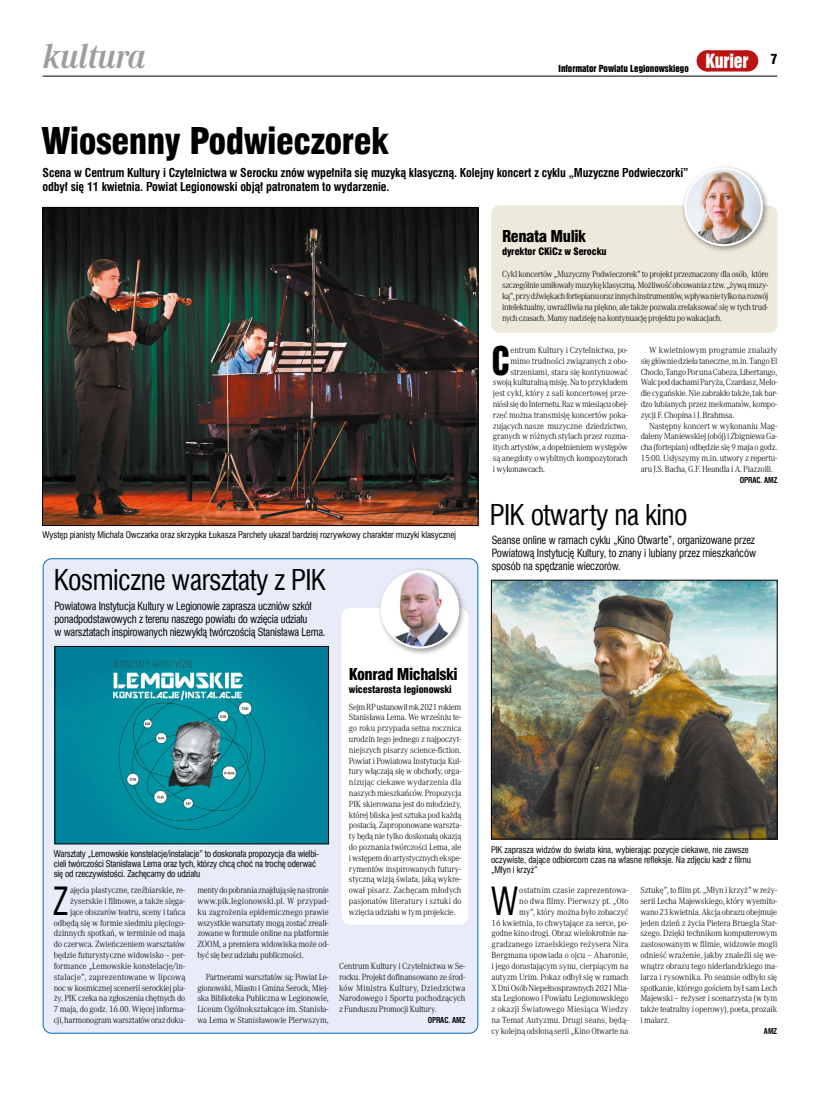
<style>
.page{position:relative;width:820px;height:1106px;background:#fff}
.page>*{position:absolute;margin:0;border:0;box-sizing:border-box;transform-origin:0 0}
.t1{font:37.9px "Swis 721 Cn EU";color:#000;scale:.9 1}
.t2{font:36.2px "Swis 921 EU";color:#000;scale:.9 1}
.t3{font:36px "Swis 721 Blk Cn EU";letter-spacing:-.015em;color:#000}
.t4{font:italic 700 36px "Corporate A";letter-spacing:-.02em;color:#9d9d9c;scale:.9 1}
.t5{font:28px "Swis 721 Cn EU";letter-spacing:-.02em;color:#000}
.t6{font:16px "Swis 721 Blk Cn EU";letter-spacing:-.03em;color:#000}
.t7{font:13px "Swis 921 EU";color:#000}
.t8{font:700 12px/14px "Swis 721 Cn EU";letter-spacing:-.01em;color:#000}
.t9{font:11px/13px "Swis 721 Cn EU";letter-spacing:-.02em;color:#000;text-align:justify;scale:.96 1}
.t10{font:10px "Swis 721 Blk Cn EU";letter-spacing:-.01em;color:#000}
.t11{font:300 9.2px/10.8px "Corporate A";letter-spacing:-.015em;color:#000;text-align:justify;scale:.96 1}
.t12{font:300 9.2px "Corporate A";letter-spacing:-.035em;color:#000;scale:.96 1}
.t13{font:9px/10px "Swis 721 Cn EU";letter-spacing:-.01em;color:#000}
.t14{font:9px "Swis 921 EU";color:#000}
.t15{font:700 8px "Swis 721 Cn EU";letter-spacing:-.01em;color:#000;scale:.94 1}
</style>
<div class="page">
<hr style="left:43px;top:76px;width:734px;height:1px;background:#000">
<div style="left:698px;top:50px;width:56px;height:21px;background:#bc1413;border-radius:11px"></div>
<div style="left:696px;top:50px;width:21px;height:21px;background:#bc1413;border-radius:50%"></div>
<div style="left:736px;top:50px;width:22px;height:21px;background:#bc1413;border-radius:50%"></div>
<div style="left:43px;top:558px;width:434px;height:475px;background:#e8ecf8;border-radius:9px"></div>
<img style="left:57px;top:648px;width:269px;height:194px">
<img style="left:44px;top:209px;width:432px;height:315px">
<div style="left:42px;top:207px;width:436px;height:319px;border:1px solid #000"></div>
<img style="left:493px;top:582px;width:282px;height:255px">
<div style="left:491px;top:580px;width:286px;height:259px;border:1px solid #000"></div>
<div style="left:491px;top:205px;width:286px;height:128px;background:#ede9dd;border-radius:9px"></div>
<div style="left:680px;top:164px;width:89px;height:89px;background:#000;opacity:.4"></div>
<img style="left:685px;top:169px;width:76px;height:76px;border-radius:38px">
<div style="left:684px;top:168px;width:78px;height:78px;border:2px solid #fff;border-radius:50%"></div>
<div style="left:341px;top:608px;width:127px;height:316px;background:#fff;border-radius:9px"></div>
<div style="left:377px;top:566px;width:89px;height:90px;background:#000;opacity:.4"></div>
<img style="left:383px;top:572px;width:73px;height:75px">
<div style="left:380px;top:570px;width:79px;height:78px;border:2px solid #fff;border-radius:50%"></div>
<h3 class="t4" style="left:43px;top:35px;width:116px">kultura</h3>
<p class="t14" style="left:558px;top:62px;width:191px">Informator Powiatu Legionowskiego <sup>Kurier</sup></p>
<h3 class="t3" style="left:41px;top:119px;width:349px">Wiosenny Podwieczorek</h3>
<h3 class="t8" style="left:43px;top:166px;width:647px">Scena w Centrum Kultury i Czytelnictwa w Serocku znów wypełniła się muzyką klasyczną. Kolejny koncert z cyklu „Muzyczne Podwieczorki” odbył się 11 kwietnia. Powiat Legionowski objął patronatem to wydarzenie.</h3>
<h3 class="t7" style="left:770px;top:50px;width:8px">7</h3>
<h3 class="t6" style="left:502px;top:226px;width:85px">Renata Mulik</h3>
<p class="t10" style="left:502px;top:245px;width:106px">dyrektor CKiCz w Serocku</p>
<p class="t11" style="left:502px;top:269px;width:279px">Cykl koncertów „Muzyczny Podwieczorek” to projekt przeznaczony dla osób, które szczególnie umiłowały muzykę klasyczną. Możliwość obcowania z tzw. „żywą muzy&shy;ką”, przy dźwiękach fortepianu oraz innych instrumentów, wpływa nie tylko na rozwój intelektualny, uwrażliwia na piękno, ale także pozwala zrelaksować się w tych trud&shy;nych czasach. Mamy nadzieję na kontynuację projektu po wakacjach.</p>
<p class="t13" style="left:43px;top:529px;width:415px">Występ pianisty Michała Owczarka oraz skrzypka Łukasza Parchety ukazał bardziej rozrywkowy charakter muzyki klasycznej</p>
<h3 class="t5" style="left:54px;top:561px;width:273px">Kosmiczne warsztaty z PIK</h3>
<p class="t9" style="left:54px;top:599px;width:284px;text-align:left">Powiatowa Instytucja Kultury w Legionowie zaprasza uczniów szkół ponadpodstawowych z terenu naszego powiatu do wzięcia udziału<br>w warsztatach inspirowanych niezwykłą twórczością Stanisława Lema.</p>
<p class="t13" style="left:54px;top:848px;width:267px">Warsztaty „Lemowskie konstelacje/instalacje” to doskonała propozycja dla wielbi&shy;cieli twórczości Stanisława Lema oraz tych, którzy chcą choć na trochę oderwać się od rzeczywistości. Zachęcamy do udziału</p>
<h1 class="t1" style="left:53px;top:876px;width:18px">Z</h1>
<p class="t11" style="left:54px;top:885px;width:138px;text-align:right">ajęcia plastyczne, rzeźbiarskie, re&shy;żyserskie i filmowe, a także sięga-<br>jące obszarów teatru, sceny i tańca odbędą się w formie siedmiu pięciogo&shy;dzinnych spotkań, w terminie od maja do czerwca. Zwieńczeniem warsztatów będzie futurystyczne widowisko – per&shy;formance „Lemowskie konstelacje/in&shy;stalacje”, zaprezentowane w lipcową noc w kosmicznej scenerii serockiej pla&shy;ży. PIK czeka na zgłoszenia chętnych do 7 maja, do godz. 16.00. Więcej informa&shy;cji, harmonogram warsztatów oraz doku-</p>
<p class="t11" style="left:197px;top:885px;width:138px">menty do pobrania znajdują się na stronie www.pik.legionowski.pl. W przypad&shy;ku zagrożenia epidemicznego prawie wszystkie warsztaty mogą zostać zreali&shy;zowane w formule online na platformie ZOOM, a premiera widowiska może od&shy;być się bez udziału publiczności.</p>
<p class="t11" style="left:197px;top:971px;width:138px;text-indent:9px">Partnerami warsztatów są: Powiat Le&shy;gionowski, Miasto i Gmina Serock, Miej&shy;ska Biblioteka Publiczna w Legionowie, Liceum Ogólnokształcące im. Stanisła&shy;wa Lema w Stanisławowie Pierwszym,</p>
<h3 class="t6" style="left:349px;top:664px;width:110px">Konrad Michalski</h3>
<p class="t10" style="left:349px;top:683px;width:104px">wicestarosta legionowski</p>
<p class="t11" style="left:349px;top:701px;width:119px">Sejm RP ustanowił rok 2021 rokiem Stanisława Lema. We wrześniu te&shy;go roku przypada setna rocznica urodzin tego jednego z najpoczyt&shy;niejszych pisarzy science-fiction.<br>Powiat i Powiatowa Instytucja Kul&shy;tury włączają się w obchody, orga&shy;nizując ciekawe wydarzenia dla naszych mieszkańców. Propozycja PIK skierowana jest do młodzieży, której bliska jest sztuka pod każdą postacią. Zaproponowane warszta&shy;ty będą nie tylko doskonałą okazją do poznania twórczości Lema, ale i wstępem do artystycznych ekspe&shy;rymentów inspirowanych futury&shy;styczną wizją świata, jaką wykre&shy;ował pisarz. Zachęcam młodych pasjonatów literatury i sztuki do wzięcia udziału w tym projekcie.</p>
<p class="t11" style="left:339px;top:960px;width:133px">Centrum Kultury i Czytelnictwa w Se&shy;rocku. Projekt dofinansowano ze środ&shy;ków Ministra Kultury, Dziedzictwa Narodowego i Sportu pochodzących z Funduszu Promocji Kultury.</p>
<p class="t15" style="left:427px;top:1015px;width:42px">OPRAC. AMZ</p>
<h2 class="t2" style="left:491px;top:337px;width:21px">C</h2>
<p class="t11" style="left:510px;top:345px;width:124px">entrum Kultury i Czytelnictwa, po-</p>
<p class="t11" style="left:510px;top:355px;width:124px">mimo trudności związanych z obo-</p>
<p class="t11" style="left:510px;top:366px;width:124px">strzeniami, stara się kontynuować</p>
<p class="t11" style="left:492px;top:377px;width:142px">swoją kulturalną misję. Na to przykładem</p>
<p class="t11" style="left:492px;top:388px;width:142px">jest cykl, który z sali koncertowej prze-</p>
<p class="t12" style="left:492px;top:399px;width:142px">niósł się do Internetu. Raz w miesiącu obej-</p>
<p class="t11" style="left:492px;top:409px;width:142px">rzeć można transmisję koncertów poka-</p>
<p class="t11" style="left:492px;top:420px;width:142px">zujących nasze muzyczne dziedzictwo,</p>
<p class="t11" style="left:492px;top:431px;width:142px">granych w różnych stylach przez rozma-</p>
<p class="t11" style="left:492px;top:442px;width:142px">itych artystów, a dopełnieniem występów</p>
<p class="t11" style="left:492px;top:453px;width:142px">są anegdoty o wybitnych kompozytorach</p>
<p class="t11" style="left:492px;top:463px;width:56px">i wykonawcach.</p>
<p class="t11" style="left:640px;top:345px;width:144px;text-indent:9px">W kwietniowym programie znalazły się głównie dzieła taneczne, m.in. Tango El Choclo, Tango Por una Cabeza, Libertango, Walc pod dachami Paryża, Czardasz, Melo&shy;die cygańskie. Nie zabrakło także, tak bar&shy;dzo lubianych przez melomanów, kompo&shy;zycji F. Chopina i J. Brahmsa.</p>
<p class="t11" style="left:640px;top:420px;width:144px;text-indent:9px">Następny koncert w wykonaniu Mag&shy;daleny Maniewskiej (obój) i Zbigniewa Ga&shy;cha (fortepian) odbędzie się 9 maja o godz.<br>15:00. Usłyszymy m.in. utwory z repertu&shy;aru J.S. Bacha, G.F. Heandla i A. Piazzolli.</p>
<p class="t15" style="left:739px;top:475px;width:42px">OPRAC. AMZ</p>
<h3 class="t5" style="left:489px;top:496px;width:199px">PIK otwarty na kino</h3>
<p class="t9" style="left:491px;top:534px;width:277px">Seanse online w ramach cyklu „Kino Otwarte”, organizowane przez Powiatową Instytucję Kultury, to znany i lubiany przez mieszkańców sposób na spędzanie wieczorów.</p>
<p class="t13" style="left:491px;top:844px;width:261px">PIK zaprasza widzów do świata kina, wybierając pozycje ciekawe, nie zawsze oczywiste, dające odbiorcom czas na własne refleksje. Na zdjęciu kadr z filmu „Młyn i krzyż”</p>
<h1 class="t1" style="left:491px;top:876px;width:31px">W</h1>
<p class="t11" style="left:491px;top:885px;width:144px;text-align:right">ostatnim czasie zaprezentowa-<br>no dwa filmy. Pierwszy pt. „Oto<br>my”, który można było zobaczyć<br>16 kwietnia, to chwytające za serce, po&shy;godne kino drogi. Obraz wielokrotnie na&shy;gradzanego izraelskiego reżysera Nira Bergmana opowiada o ojcu – Aharonie, i jego dorastającym synu, cierpiącym na autyzm Urim. Pokaz odbył się w ramach X Dni Osób Niepełnosprawnych 2021 Mia&shy;sta Legionowo i Powiatu Legionowskiego z okazji Światowego Miesiąca Wiedzy na Temat Autyzmu. Drugi seans, będą&shy;cy kolejną odsłoną serii „Kino Otwarte na</p>
<p class="t11" style="left:640px;top:885px;width:144px">Sztukę”, to film pt. „Młyn i krzyż” w reży&shy;serii Lecha Majewskiego, który wyemito&shy;wano 23 kwietnia. Akcja obrazu obejmuje jeden dzień z życia Pietera Bruegla Star&shy;szego. Dzięki technikom komputerowym zastosowanym w filmie, widzowie mogli odnieść wrażenie, jakby znaleźli się we&shy;wnątrz obrazu tego niderlandzkiego ma&shy;larza i rysownika. Po seansie odbyło się spotkanie, którego gościem był sam Lech Majewski – reżyser i scenarzysta (w tym także teatralny i operowy), poeta, prozaik i malarz.</p>
<p class="t15" style="left:763px;top:1026px;width:16px">AMZ</p>
</div>
